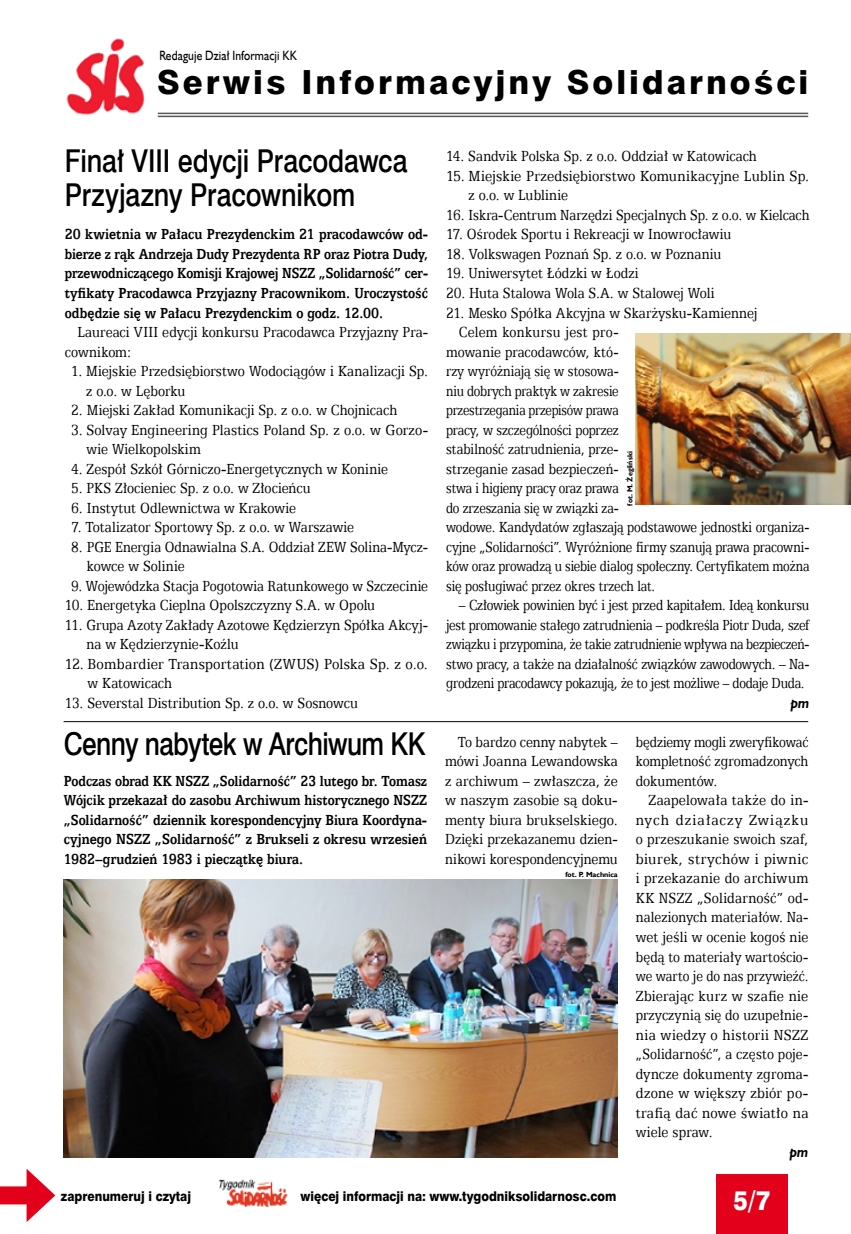
<style>
.page{position:relative;width:851px;height:1234px;background:#fff}
.page>*{position:absolute;margin:0;border:0;box-sizing:border-box;transform-origin:0 0}
.t1{font:33.3px "Swis 721 Hv EU";letter-spacing:.09em;color:#000}
.t2{font:31.5px/34.5px "Swis 721 Md EU";letter-spacing:-.005em;color:#000;scale:.85 1}
.t3{font:31.5px "Swis 721 Md EU";letter-spacing:-.005em;color:#000;scale:.83 1}
.t4{font:27px "Swis 721 Hv EU";color:#fff;scale:.9 1}
.t5{font:16.5px/19.5px "Egyptian 505 EU";color:#000;scale:.85 1}
.t6{font:16.5px/19.5px "Egyptian 505 EU";color:#000;scale:.84 1}
.t7{font:16.5px/19.5px "Egyptian 505 EU";color:#000;text-align:justify;scale:.86 1}
.t8{font:16.5px/19.5px "Egyptian 505 EU";color:#000;text-align:justify;scale:.81 1}
.t9{font:700 16.5px/19.5px "Egyptian 505 EU";letter-spacing:.005em;color:#000;text-align:justify;scale:.86 1}
.t10{font:700 16.5px/19.5px "Egyptian 505 EU";letter-spacing:.005em;color:#000;text-align:justify;scale:.84 1}
.t11{font:16.5px "Egyptian 505 EU";color:#000;scale:.8 1}
.t12{font:16.5px "Egyptian 505 EU";color:#000;scale:.79 1}
.t13{font:16.5px/19.5px "Egyptian 505 EU";color:#000;scale:.87 1}
.t14{font:16.5px/19.5px "Egyptian 505 EU";color:#000;scale:.88 1}
.t15{font:16.5px/19.5px "Egyptian 505 EU";color:#000;text-align:justify;scale:.82 1}
.t16{font:16.5px/19.5px "Egyptian 505 EU";color:#000;scale:.89 1}
.t17{font:16.5px "Egyptian 505 EU";color:#000;scale:.78 1}
.t18{font:16.5px "Egyptian 505 EU";color:#000;scale:.83 1}
.t19{font:16.5px "Egyptian 505 EU";letter-spacing:-.02em;color:#000;scale:.79 1}
.t20{font:16.5px "Egyptian 505 EU";letter-spacing:.02em;color:#000;scale:.84 1}
.t21{font:italic 700 15px "Humanst 521 EU";color:#000;scale:.9 1}
.t22{font:13.5px "Swis 721 Hv EU";color:#000;scale:.9 1}
.t23{font:13.5px "Humanst 521 EU";letter-spacing:.015em;color:#000;scale:.85 1}
.t24{font:700 7.5px "Humanst 521 EU";color:#000}
</style>
<div class="page">
<div style="left:716px;top:1174px;width:72px;height:59px;background:#e2001a"></div>
<img style="left:219px;top:1179px;width:69px;height:27px">
<div style="left:0;top:1186px;width:38px;height:18px;background:#e2001a"></div>
<svg style="left:27px;top:1169px;width:28px;height:52px"></svg>
<img style="left:66px;top:38px;width:80px;height:77px">
<hr style="left:158px;top:113px;width:650px;height:1px;background:#58585a">
<hr style="left:158px;top:116px;width:650px;height:1px;background:#58585a">
<img style="left:64px;top:879px;width:553px;height:278px">
<hr style="left:64px;top:721px;width:744px;height:1px;background:#000">
<img style="left:635px;top:333px;width:215px;height:172px">
<p class="t23" style="left:159px;top:47px;width:163px">Redaguje Dział Informacji KK</p>
<h1 class="t1" style="left:157px;top:62px;width:652px">Serwis Informacyjny Solidarności</h1>
<h2 class="t2" style="left:65px;top:145px;width:404px">Finał VIII edycji Pracodawca<br>Przyjazny Pracownikom</h2>
<p class="t9" style="left:65px;top:224px;width:424px">20 kwietnia w Pałacu Prezydenckim 21 pracodawców od&shy;bierze z rąk Andrzeja Dudy Prezydenta RP oraz Piotra Dudy, przewodniczącego Komisji Krajowej NSZZ „Solidarność” cer&shy;tyfikaty Pracodawca Przyjazny Pracownikom. Uroczystość odbędzie się w Pałacu Prezydenckim o godz. 12.00.</p>
<p class="t5" style="left:65px;top:322px;width:429px;text-indent:13px">Laureaci VIII edycji konkursu Pracodawca Przyjazny Pra&shy;cownikom:</p>
<p class="t5" style="left:86px;top:361px;width:404px;text-indent:-15px">1. Miejskie Przedsiębiorstwo Wodociągów i Kanalizacji Sp. z o.o. w Lęborku</p>
<p class="t5" style="left:71px;top:400px;width:385px">2. Miejski Zakład Komunikacji Sp. z o.o. w Chojnicach</p>
<p class="t13" style="left:86px;top:419px;width:394px;text-indent:-15px">3. Solvay Engineering Plastics Poland Sp. z o.o. w Gorzo&shy;wie Wielkopolskim</p>
<p class="t5" style="left:71px;top:458px;width:374px">4. Zespół Szkół Górniczo-Energetycznych w Koninie</p>
<p class="t5" style="left:71px;top:478px;width:283px">5. PKS Złocieniec Sp. z o.o. w Złocieńcu</p>
<p class="t5" style="left:71px;top:497px;width:266px">6. Instytut Odlewnictwa w Krakowie</p>
<p class="t5" style="left:71px;top:517px;width:334px">7. Totalizator Sportowy Sp. z o.o. w Warszawie</p>
<p class="t6" style="left:87px;top:536px;width:408px;text-indent:-16px">8. PGE Energia Odnawialna S.A. Oddział ZEW Solina-Mycz&shy;kowce w Solinie</p>
<p class="t6" style="left:71px;top:575px;width:426px">9. Wojewódzka Stacja Pogotowia Ratunkowego w Szczecinie</p>
<p class="t5" style="left:65px;top:595px;width:366px">10. Energetyka Cieplna Opolszczyzny S.A. w Opolu</p>
<p class="t6" style="left:86px;top:614px;width:408px;text-indent:-22px">11. Grupa Azoty Zakłady Azotowe Kędzierzyn Spółka Akcyj&shy;na w Kędzierzynie-Koźlu</p>
<p class="t16" style="left:88px;top:653px;width:384px;text-indent:-23px">12. Bombardier Transportation (ZWUS) Polska Sp. z o.o. w Katowicach</p>
<p class="t5" style="left:65px;top:692px;width:346px">13. Severstal Distribution Sp. z o.o. w Sosnowcu</p>
<h2 class="t3" style="left:64px;top:724px;width:437px">Cenny nabytek w Archiwum KK</h2>
<p class="t10" style="left:64px;top:770px;width:434px">Podczas obrad KK NSZZ „Solidarność” 23 lutego br. Tomasz Wójcik przekazał do zasobu Archiwum historycznego NSZZ „Solidarność” dziennik korespondencyjny Biura Koordyna&shy;cyjnego NSZZ „Solidarność” z Brukseli z okresu wrzesień 1982–grudzień 1983 i pieczątkę biura.</p>
<p class="t5" style="left:446px;top:146px;width:367px">14. Sandvik Polska Sp. z o.o. Oddział w Katowicach</p>
<p class="t14" style="left:468px;top:166px;width:388px;text-indent:-22px">15. Miejskie Przedsiębiorstwo Komunikacyjne Lublin Sp. z o.o. w Lublinie</p>
<p class="t6" style="left:446px;top:205px;width:434px">16. Iskra-Centrum Narzędzi Specjalnych Sp. z o.o. w Kielcach</p>
<p class="t5" style="left:446px;top:224px;width:337px">17. Ośrodek Sportu i Rekreacji w Inowrocławiu</p>
<p class="t5" style="left:446px;top:244px;width:325px">18. Volkswagen Poznań Sp. z o.o. w Poznaniu</p>
<p class="t5" style="left:446px;top:263px;width:228px">19. Uniwersytet Łódzki w Łodzi</p>
<p class="t5" style="left:446px;top:283px;width:317px">20. Huta Stalowa Wola S.A. w Stalowej Woli</p>
<p class="t5" style="left:446px;top:302px;width:368px">21. Mesko Spółka Akcyjna w Skarżysku-Kamiennej</p>
<p class="t20" style="left:459px;top:322px;width:192px">Celem konkursu jest pro-</p>
<p class="t6" style="left:446px;top:341px;width:207px">mowanie pracodawców, któ-</p>
<p class="t8" style="left:446px;top:361px;width:214px">rzy wyróżniają się w stosowa-</p>
<p class="t12" style="left:446px;top:381px;width:220px">niu dobrych praktyk w zakresie</p>
<p class="t17" style="left:446px;top:400px;width:223px">przestrzegania przepisów prawa</p>
<p class="t11" style="left:446px;top:420px;width:217px">pracy, w szczególności poprzez</p>
<p class="t8" style="left:446px;top:439px;width:214px">stabilność zatrudnienia, prze-</p>
<p class="t18" style="left:446px;top:459px;width:209px">strzeganie zasad bezpieczeń-</p>
<p class="t19" style="left:446px;top:478px;width:220px">stwa i higieny pracy oraz prawa</p>
<p class="t11" style="left:446px;top:498px;width:217px">do zrzeszania się w związki za-</p>
<p class="t11" style="left:446px;top:517px;width:455px">wodowe. Kandydatów zgłaszają podstawowe jednostki organiza-</p>
<p class="t11" style="left:446px;top:537px;width:455px">cyjne „Solidarności”. Wyróżnione firmy szanują prawa pracowni-</p>
<p class="t12" style="left:446px;top:556px;width:461px">ków oraz prowadzą u siebie dialog społeczny. Certyfikatem można</p>
<p class="t11" style="left:446px;top:576px;width:263px">się posługiwać przez okres trzech lat.</p>
<p class="t8" style="left:446px;top:595px;width:450px;text-indent:13px">– Człowiek powinien być i jest przed kapitałem. Ideą konkursu jest promowanie stałego zatrudnienia – podkreśla Piotr Duda, szef związku i przypomina, że takie zatrudnienie wpływa na bezpieczeń&shy;stwo pracy, a także na działalność związków zawodowych. – Na&shy;grodzeni pracodawcy pokazują, że to jest możliwe – dodaje Duda.</p>
<p class="t21" style="left:790px;top:693px;width:22px">pm</p>
<p class="t24" style="left:625px;top:505px;width:56px;rotate:-90deg">fot. M. Żegliński</p>
<p class="t6" style="left:445px;top:731px;width:207px;text-align:justify;text-indent:13px">To bardzo cenny nabytek – mówi Joanna Lewandowska z archiwum – zwłaszcza, że w naszym zasobie są doku&shy;menty biura brukselskiego.<br>Dzięki przekazanemu dzien&shy;nikowi korespondencyjnemu</p>
<p class="t15" style="left:635px;top:731px;width:212px">będziemy mogli zweryfikować kompletność zgromadzonych dokumentów.</p>
<p class="t7" style="left:635px;top:790px;width:202px;text-indent:13px">Zaapelowała także do in&shy;nych działaczy Związku o przeszukanie swoich szaf, biurek, strychów i piwnic i przekazanie do archiwum KK NSZZ „Solidarność” od&shy;nalezionych materiałów. Na&shy;wet jeśli w ocenie kogoś nie będą to materiały wartościo&shy;we warto je do nas przywieźć.<br>Zbierając kurz w szafie nie przyczynią się do uzupełnie&shy;nia wiedzy o historii NSZZ „Solidarność”, a często poje&shy;dyncze dokumenty zgroma&shy;dzone w większy zbiór po&shy;trafią dać nowe światło na wiele spraw.</p>
<p class="t21" style="left:789px;top:1141px;width:22px">pm</p>
<p class="t24" style="left:565px;top:870px;width:54px">fot. P. Machnica</p>
<p class="t22" style="left:61px;top:1187px;width:146px">zaprenumeruj i czytaj</p>
<p class="t22" style="left:300px;top:1187px;width:352px">więcej informacji na: www.tygodniksolidarnosc.com</p>
<h3 class="t4" style="left:733px;top:1183px;width:42px">5/7</h3>
</div>
